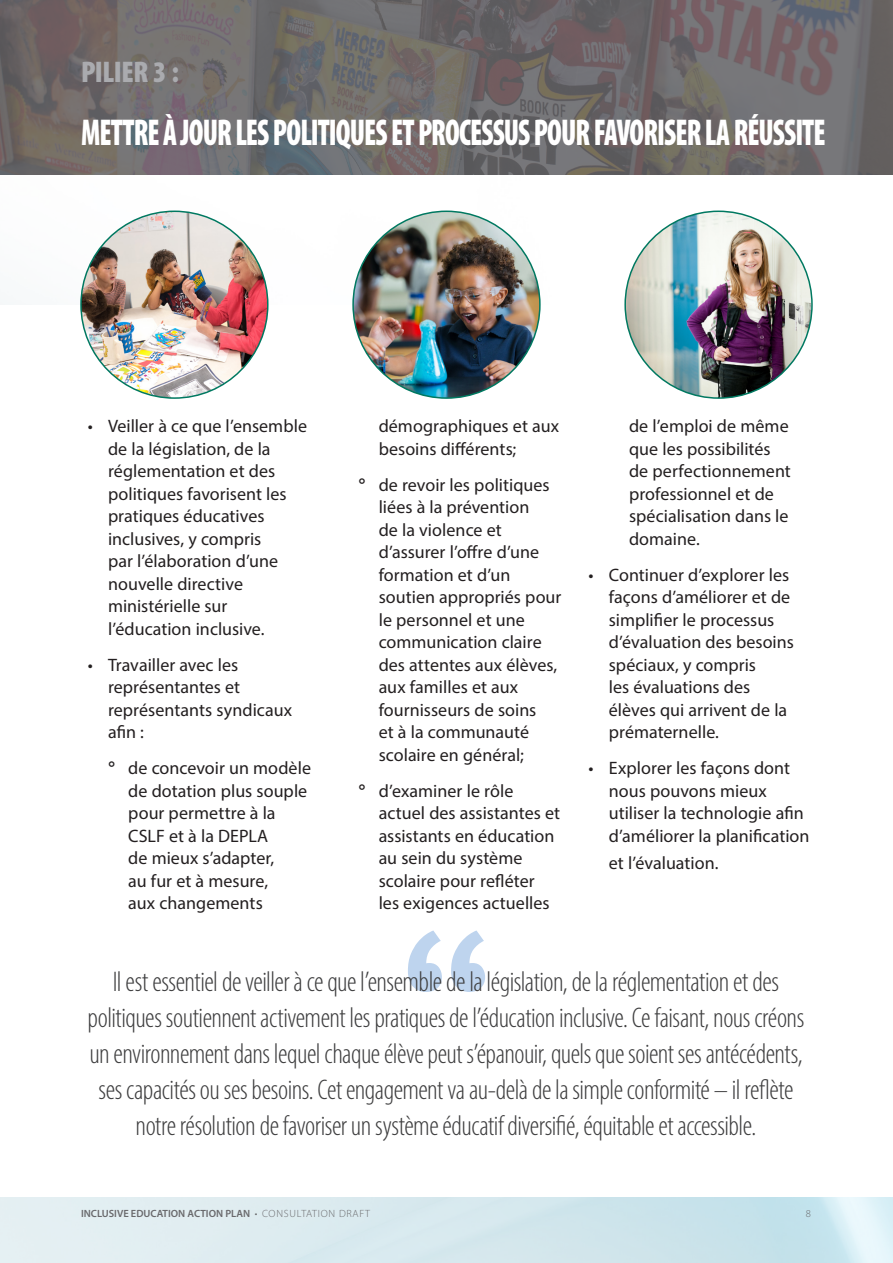
<style>
.page{position:relative;width:893px;height:1263px;background:#fff}
.page>*{position:absolute;margin:0;border:0;box-sizing:border-box;transform-origin:0 0}
.Pull_Quote_1_jw{font:900 condensed 37.5px "Myriad Pro";letter-spacing:-.03em;color:#fff;scale:.79 1}
.Pull_Quote_1_jw-2{font:900 condensed 30px "Myriad Pro";letter-spacing:-.015em;color:#aaabaf}
.t1{font:300 condensed 28.5px/36px "Myriad Pro";letter-spacing:-.02em;color:#3e3e3f;text-align:center}
.t2{font:18px/22.5px "Myriad Pro";color:#231f20}
.t3{font:600 10.5px "Myriad Pro";color:#69696c}
.t4{font:300 10.5px "Myriad Pro";color:#69696c}
.s1{font-family:"Univers LT Std"}
.s2{font-weight:300}
</style>
<div class="page">
<img style="left:0;top:210px;width:893px;height:1053px">
<div style="left:0;top:305px;width:893px;height:891px;background:#fff"></div>
<img style="left:0;top:0;width:892px;height:175px">
<img style="left:81px;top:211px;width:187px;height:187px;border-radius:93px">
<img style="left:353px;top:211px;width:187px;height:187px;border-radius:93px">
<img style="left:625px;top:211px;width:187px;height:187px;border-radius:93px">
<hr style="left:892px;top:0;width:1px;height:175px;background:#636366">
<svg style="left:408px;top:930px;width:77px;height:62px"></svg>
<p class="Pull_Quote_1_jw-2" style="left:81px;top:53px;width:99px">PILIER 3 :</p>
<p class="Pull_Quote_1_jw" style="left:81px;top:109px;width:944px">METTRE À JOUR LES POLITIQUES ET PROCESSUS POUR FAVORISER LA RÉUSSITE</p>
<p class="t2" style="left:108px;top:414px;width:201px;text-indent:-20px">• Veiller à ce que l’ensemble de la législation, de la réglementation et des politiques favorisent les pratiques éducatives inclusives, y compris<br>par l’élaboration d’une nouvelle directive ministérielle sur l’éducation inclusive.</p>
<p class="t2" style="left:108px;top:653px;width:186px;text-indent:-20px">• Travailler avec les représentantes et représentants syndicaux afin :</p>
<p class="t2" style="left:128px;top:756px;width:184px;text-indent:-20px"><span class="s1">°</span> de concevoir un modèle de dotation plus souple pour permettre à la<br>CSLF et à la DEPLA<br>de mieux s’adapter,<br>au fur et à mesure,<br>aux changements</p>
<p class="t2" style="left:379px;top:414px;width:182px">démographiques et aux besoins différents;</p>
<p class="t2" style="left:379px;top:473px;width:184px;text-indent:-20px"><span class="s1">°</span> de revoir les politiques liées à la prévention<br>de la violence et d’assurer l’offre d’une formation et d’un soutien appropriés pour le personnel et une communication claire des attentes aux élèves, aux familles et aux fournisseurs de soins<br>et à la communauté scolaire en général;</p>
<p class="t2" style="left:379px;top:779px;width:183px;text-indent:-20px"><span class="s1">°</span> d’examiner le rôle actuel des assistantes et assistants en éducation au sein du système scolaire pour refléter<br>les exigences actuelles</p>
<p class="t2" style="left:629px;top:414px;width:163px">de l’emploi de même que les possibilités de perfectionnement professionnel et de spécialisation dans le domaine.</p>
<p class="t2" style="left:609px;top:563px;width:187px;text-indent:-20px">• Continuer d’explorer les façons d’améliorer et de simplifier le processus d’évaluation des besoins spéciaux, y compris<br>les évaluations des élèves qui arrivent de la prématernelle.</p>
<p class="t2" style="left:609px;top:756px;width:202px;text-indent:-20px">• Explorer les façons dont nous pouvons mieux utiliser la technologie afin d’améliorer la planification</p>
<p class="t2" style="left:609px;top:851px;width:111px">et l’évaluation.</p>
<p class="t1" style="left:88px;top:963px;width:718px">Il est essentiel de veiller à ce que l’ensemble de la législation, de la réglementation et des politiques soutiennent activement les pratiques de l’éducation inclusive. Ce faisant, nous créons un environnement dans lequel chaque élève peut s’épanouir, quels que soient ses antécédents, ses capacités ou ses besoins. Cet engagement va au-delà de la simple conformité – il reflète notre résolution de favoriser un système éducatif diversifié, équitable et accessible.</p>
<p class="t3" style="left:81px;top:1206px;width:290px">INCLUSIVE EDUCATION ACTION PLAN <span class="s2">• CONSULTATION DRAFT</span></p>
<p class="t4" style="left:806px;top:1207px;width:7px">8</p>
</div>
